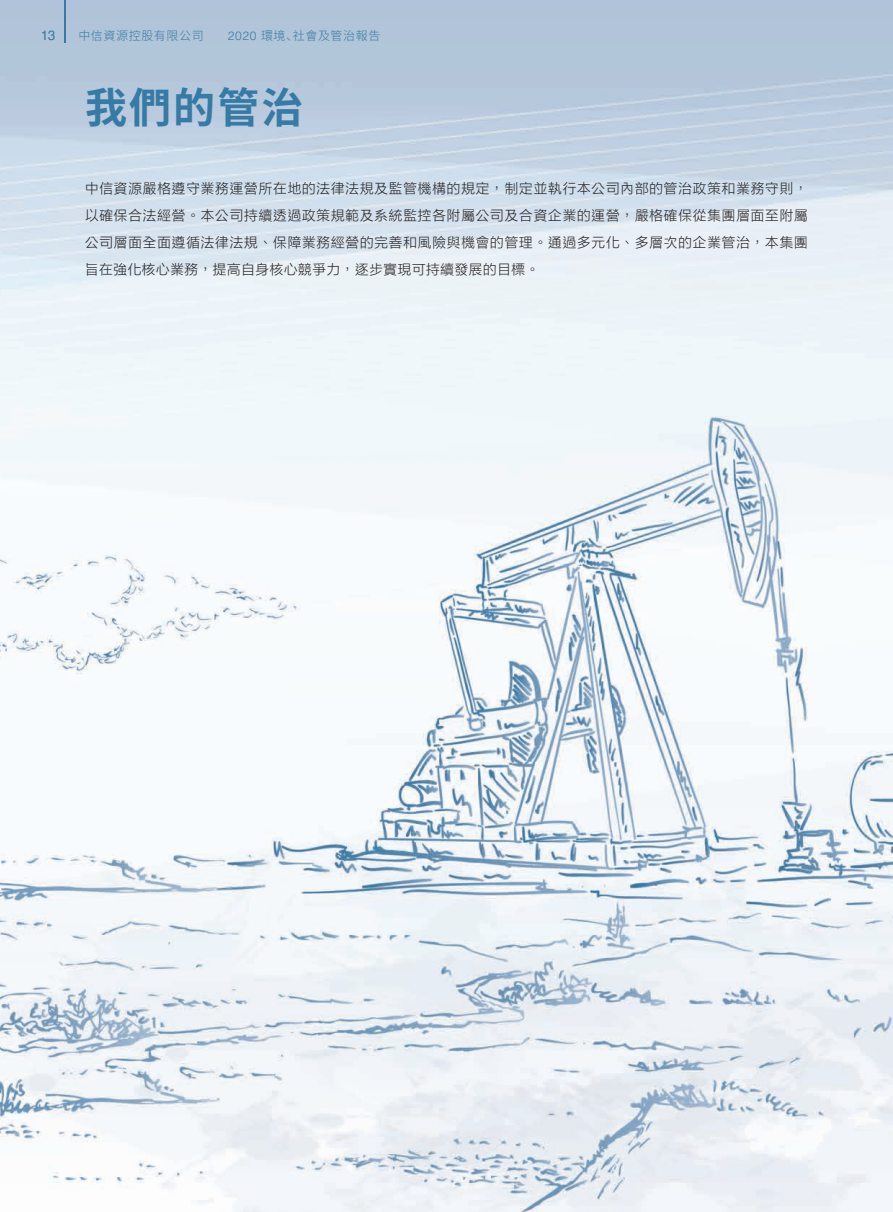
<style>
.page{position:relative;width:893px;height:1212px;background:#fff}
.page>*{position:absolute;margin:0;border:0;box-sizing:border-box;transform-origin:0 0}
.t1{font:700 42px "Source Han Sans CN";letter-spacing:.05em;color:#357ba5}
.t2{font:30px "FZLTZCHB BIG5 0";letter-spacing:.05em;color:#357ba5}
.t3{font:13.5px/27px "FZLTXHB BIG5 0";letter-spacing:.055em;color:#231f20;text-align:justify}
.t4{font:13.5px "Helvetica LT Std";color:#357ba5}
.t5{font:300 12px "Source Han Sans CN";letter-spacing:.05em;color:#357ba5}
.s1{font-family:"Helvetica LT Std"}
.s2{font-family:"Helvetica LT Std";font-size:30px}
</style>
<div class="page">
<img style="left:0;top:0;width:893px;height:1212px">
<hr style="left:64px;top:0;width:2px;height:43px;background:#357ba5">
<p class="t4" style="left:41px;top:28px;width:16px">13</p>
<p class="t5" style="left:78px;top:30px;width:127px">中信資源控股有限公司</p>
<p class="t5" style="left:228px;top:30px;width:154px"><span class="s1">2020</span> 環境、社會及管治報告</p>
<h1 class="t1" style="left:85px;top:83px;width:220px"><span class="s2">5</span> 我們的管治</h1>
<h2 class="t2" style="left:135px;top:92px;width:157px">我們的管治</h2>
<p class="t3" style="left:85px;top:175px;width:724px">中信資源嚴格遵守業務運營所在地的法律法規及監管機構的規定，制定並執行本公司內部的管治政策和業務守則，以確保合法經營。本公司持續透過政策規範及系統監控各附屬公司及合資企業的運營，嚴格確保從集團層面至附屬公司層面全面遵循法律法規、保障業務經營的完善和風險與機會的管理。通過多元化、多層次的企業管治，本集團旨在強化核心業務，提高自身核心競爭力，逐步實現可持續發展的目標。</p>
</div>
